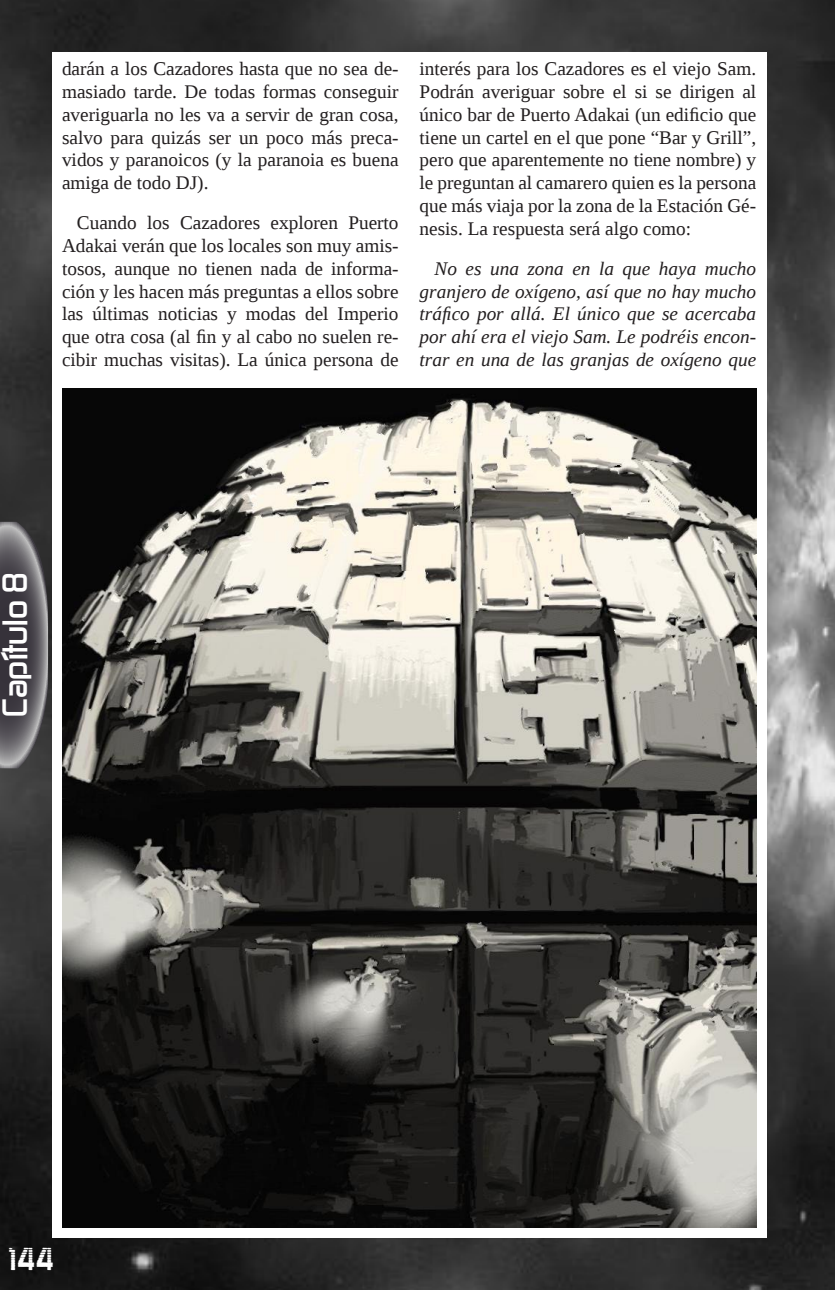
<style>
.page{position:relative;width:835px;height:1290px;background:#fff}
.page>*{position:absolute;margin:0;border:0;box-sizing:border-box;transform-origin:0 0}
.t1{font:700 28px "Zekton";color:#fff}
.t2{font:24.5px "Zekton Dots";color:#fff}
.t3{font:19.25px/22.8px "Liberation Serif";color:#231f20;text-align:justify}
.t4{font:italic 19.25px/22.8px "Liberation Serif";color:#231f20;text-align:justify}
</style>
<div class="page">
<img style="left:0;top:0;width:835px;height:1290px">
<div style="left:52px;top:52px;width:714px;height:1186px;background:#fff"></div>
<img style="left:62px;top:389px;width:694px;height:839px">
<svg style="left:0;top:522px;width:48px;height:246px;background:#58565b"></svg>
<p class="t3" style="left:62px;top:57px;width:338px">darán a los Cazadores hasta que no sea de&shy;masiado tarde. De todas formas conseguir averiguarla no les va a servir de gran cosa, salvo para quizás ser un poco más preca&shy;vidos y paranoicos (y la paranoia es buena amiga de todo DJ).</p>
<p class="t3" style="left:62px;top:211px;width:338px;text-indent:15px">Cuando los Cazadores exploren Puerto Adakai verán que los locales son muy amis&shy;tosos, aunque no tienen nada de informa&shy;ción y les hacen más preguntas a ellos sobre las últimas noticias y modas del Imperio que otra cosa (al fin y al cabo no suelen re&shy;cibir muchas visitas). La única persona de</p>
<p class="t3" style="left:420px;top:57px;width:338px">interés para los Cazadores es el viejo Sam.<br>Podrán averiguar sobre el si se dirigen al único bar de Puerto Adakai (un edificio que tiene un cartel en el que pone “Bar y Grill”, pero que aparentemente no tiene nombre) y le preguntan al camarero quien es la persona que más viaja por la zona de la Estación Gé&shy;nesis. La respuesta será algo como:</p>
<p class="t4" style="left:420px;top:257px;width:338px;text-indent:15px">No es una zona en la que haya mucho granjero de oxígeno, así que no hay mucho tráfico por allá. El único que se acercaba por ahí era el viejo Sam. Le podréis encon&shy;trar en una de las granjas de oxígeno que</p>
<h1 class="t1" style="left:-6px;top:717px;width:146px;rotate:-90deg">Capítulo 8</h1>
<p class="t2" style="left:8px;top:1240px;width:48px">144</p>
</div>
